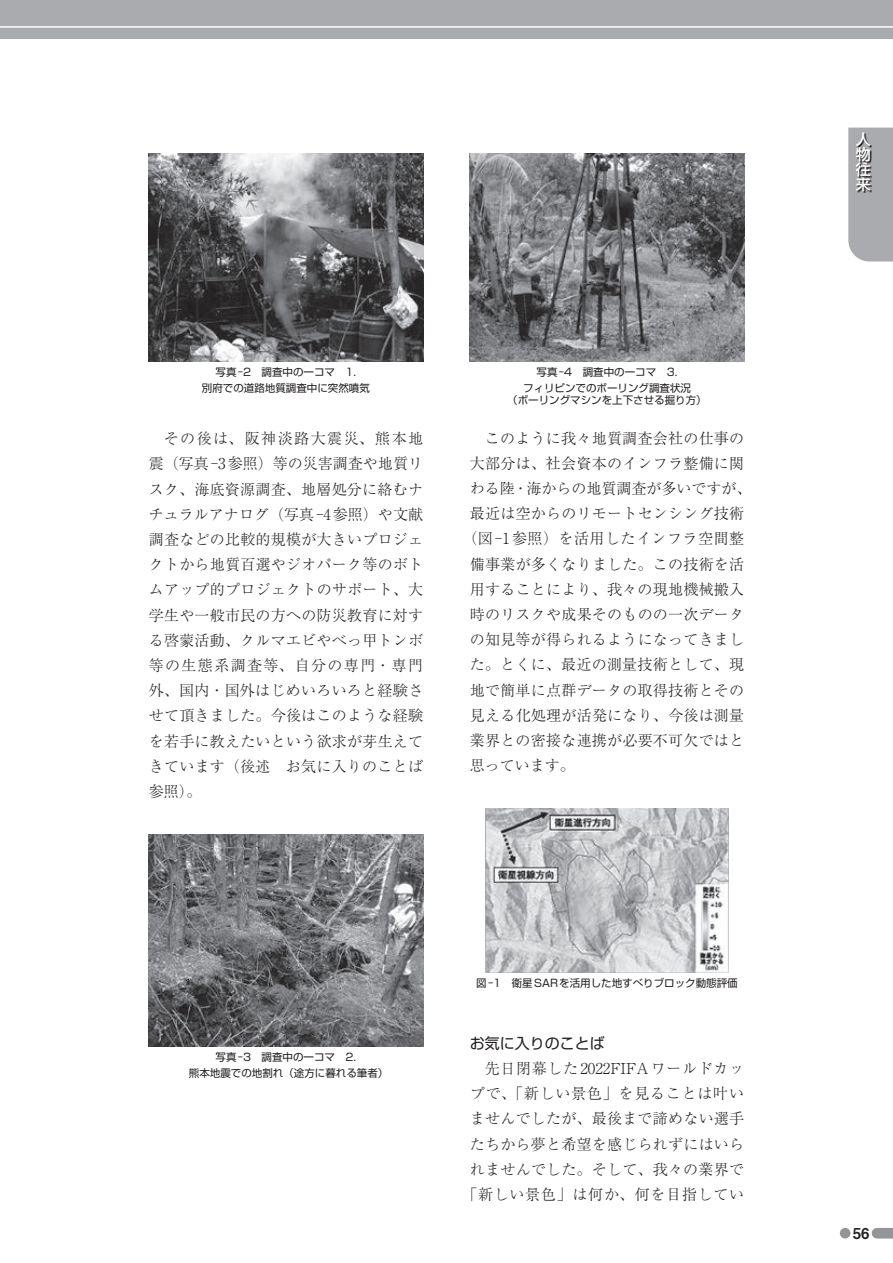
<style>
.page{position:relative;width:893px;height:1263px;background:#fff}
.page>*{position:absolute;margin:0;border:0;box-sizing:border-box;transform-origin:0 0}
.t1{font:300 15px/25.2px "Ryumin Pr 6 N";letter-spacing:.02em;color:#231f20;text-align:justify}
.t2{font:300 15px "Ryumin Pr 6 N";color:#231f20}
.t3{font:15px "Shin Go Pr 6 N";color:#231f20}
.t4{font:500 15px/15px "Shin Go Pr 6 N";color:#fff;text-align:justify}
.t5{font:15px "Midashi Go Pr 6 N MB31";color:#231f20}
.t6{font:10.5px/15.8px "Shin Go Pr 6 N";color:#231f20;text-align:center}
</style>
<div class="page">
<div style="left:0;top:0;width:893px;height:38px;background:#aaabaf"></div>
<hr style="left:0;top:26px;width:893px;height:2px;background:#fff">
<div style="left:848px;top:128px;width:45px;height:133px;background:#aaabaf"></div>
<svg style="left:857px;top:134px;width:15px;height:59px"></svg>
<img style="left:149px;top:153px;width:274px;height:208px">
<img style="left:149px;top:834px;width:274px;height:213px">
<img style="left:470px;top:153px;width:274px;height:208px">
<img style="left:486px;top:808px;width:242px;height:164px">
<svg style="left:872px;top:1228px;width:21px;height:10px"></svg>
<div style="left:840px;top:1228px;width:10px;height:10px;background:#939598;border-radius:50%"></div>
<p class="t6" style="left:202px;top:363px;width:169px">写真-2　調査中の一コマ　1.<br>別府での道路地質調査中に突然噴気</p>
<p class="t1" style="left:149px;top:425px;width:276px;text-indent:15px">その後は、阪神淡路大震災、熊本地震（写真-3参照）等の災害調査や地質リスク、海底資源調査、地層処分に絡むナチュラルアナログ（写真-4参照）や文献調査などの比較的規模が大きいプロジェクトから地質百選やジオパーク等のボトムアップ的プロジェクトのサポート、大学生や一般市民の方への防災教育に対する啓蒙活動、クルマエビやべっ甲トンボ等の生態系調査等、自分の専門・専門外、国内・国外はじめいろいろと経験させて頂きました。今後はこのような経験を若手に教えたいという欲求が芽生えてきています（後述　お気に入りのことば参照）。</p>
<p class="t6" style="left:523px;top:363px;width:169px">写真-4　調査中の一コマ　3.<br>フィリピンでのボーリング調査状況</p>
<p class="t6" style="left:507px;top:391px;width:201px">（ボーリングマシンを上下させる掘り方）</p>
<p class="t1" style="left:485px;top:424px;width:261px">このように我々地質調査会社の仕事の</p>
<p class="t1" style="left:470px;top:450px;width:276px">大部分は、社会資本のインフラ整備に関</p>
<p class="t2" style="left:470px;top:476px;width:283px">わる陸・海からの地質調査が多いですが、</p>
<p class="t1" style="left:470px;top:500px;width:276px">最近は空からのリモートセンシング技術</p>
<p class="t1" style="left:462px;top:525px;width:283px">（図-1参照）を活用したインフラ空間整</p>
<p class="t1" style="left:470px;top:550px;width:276px">備事業が多くなりました。この技術を活</p>
<p class="t1" style="left:470px;top:576px;width:276px">用することにより、我々の現地機械搬入</p>
<p class="t1" style="left:470px;top:601px;width:276px">時のリスクや成果そのものの一次データ</p>
<p class="t1" style="left:470px;top:626px;width:276px">の知見等が得られるようになってきまし</p>
<p class="t1" style="left:470px;top:651px;width:276px">た。とくに、最近の測量技術として、現</p>
<p class="t1" style="left:470px;top:676px;width:276px">地で簡単に点群データの取得技術とその</p>
<p class="t1" style="left:470px;top:702px;width:276px">見える化処理が活発になり、今後は測量</p>
<p class="t1" style="left:470px;top:727px;width:276px">業界との密接な連携が必要不可欠ではと</p>
<p class="t1" style="left:470px;top:752px;width:106px">思っています。</p>
<p class="t6" style="left:189px;top:1049px;width:201px">写真-3　調査中の一コマ　2.<br>熊本地震での地割れ（途方に暮れる筆者）</p>
<p class="t6" style="left:476px;top:974px;width:263px">図-1　衛星SARを活用した地すべりブロック動態評価</p>
<p class="t3" style="left:470px;top:1031px;width:136px">お気に入りのことば</p>
<p class="t1" style="left:462px;top:1055px;width:283px;text-align:right">先日閉幕した2022FIFAワールドカッ<br>プで、「新しい景色」を見ることは叶いませんでしたが、最後まで諦めない選手たちから夢と希望を感じられずにはいられませんでした。そして、我々の業界で「新しい景色」は何か、何を目指してい</p>
<p class="t4" style="left:856px;top:131px;width:16px">人物往来</p>
<p class="t5" style="left:853px;top:1221px;width:18px">56</p>
</div>
